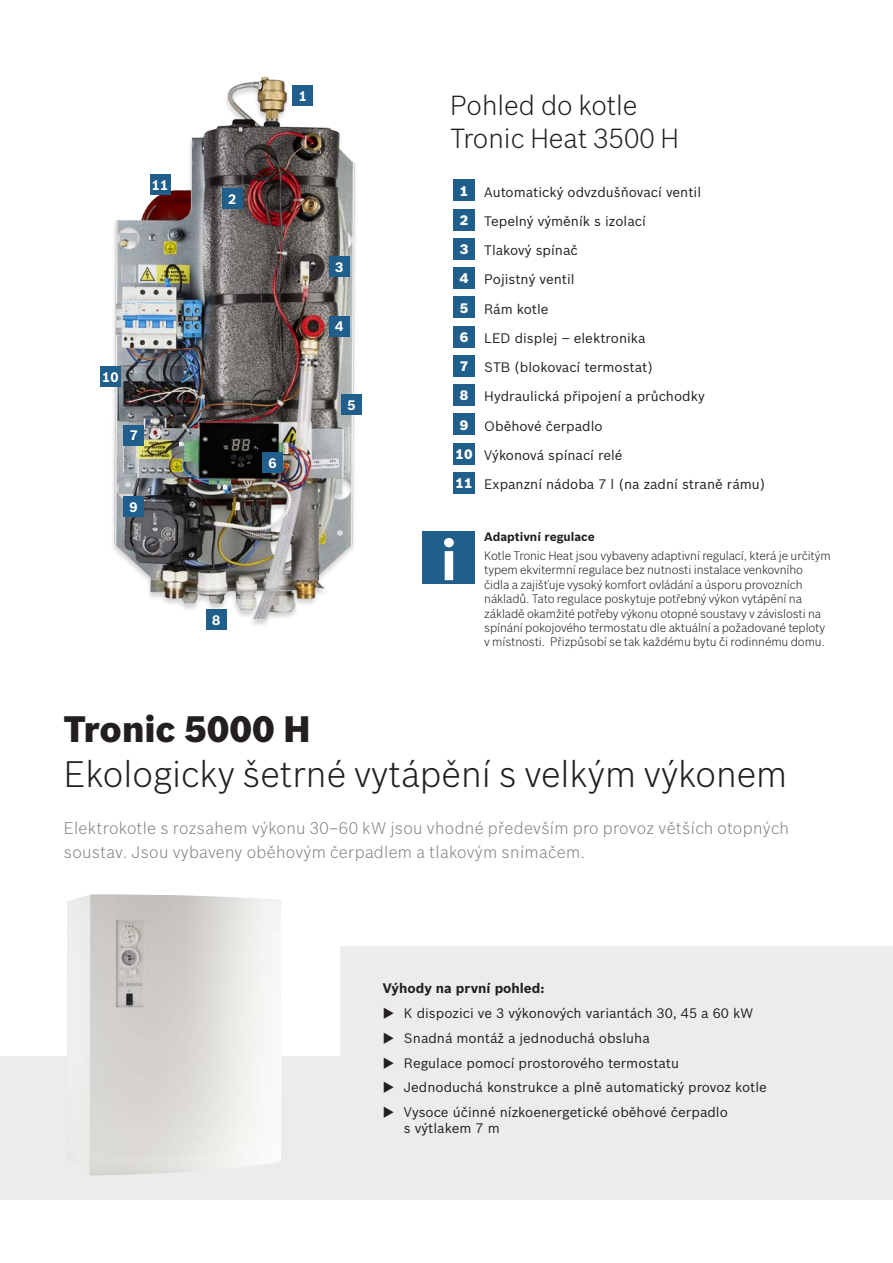
<style>
.page{position:relative;width:893px;height:1263px;background:#fff}
.page>*{position:absolute;margin:0;border:0;box-sizing:border-box;transform-origin:0 0}
.t1{font:300 36px "Bosch Sans";color:#231f20}
.t2{font:900 36px "Bosch Sans";color:#231f20}
.t3{font:300 27px/32.4px "Bosch Sans";color:#231f20}
.t4{font:300 16.5px/24px "Bosch Sans";letter-spacing:.02em;color:#808285}
.t5{font:13.5px/29.2px "Bosch Sans";color:#231f20}
.t6{font:700 13.5px "Bosch Sans";color:#231f20}
.t7{font:900 13.5px/29.2px "Bosch Sans";color:#fff;text-align:justify}
.t8{font:700 13.5px "Bosch Sans";color:#fff}
.t9{font:300 12px/14.4px "Bosch Sans";letter-spacing:-.01em;color:#231f20}
.t10{font:700 12px "Bosch Sans";color:#231f20}
</style>
<div class="page">
<div style="left:0;top:1056px;width:893px;height:143px;background:#ececee"></div>
<div style="left:340px;top:946px;width:553px;height:253px;background:#ececee"></div>
<img style="left:67px;top:894px;width:214px;height:281px">
<div style="left:453px;top:180px;width:22px;height:21px;background:#205e8b"></div>
<div style="left:453px;top:209px;width:22px;height:21px;background:#205e8b"></div>
<div style="left:453px;top:238px;width:22px;height:21px;background:#205e8b"></div>
<div style="left:453px;top:267px;width:22px;height:22px;background:#205e8b"></div>
<div style="left:453px;top:297px;width:22px;height:21px;background:#205e8b"></div>
<div style="left:453px;top:326px;width:22px;height:21px;background:#205e8b"></div>
<div style="left:453px;top:355px;width:22px;height:21px;background:#205e8b"></div>
<div style="left:453px;top:384px;width:22px;height:22px;background:#205e8b"></div>
<div style="left:453px;top:414px;width:22px;height:21px;background:#205e8b"></div>
<div style="left:453px;top:443px;width:22px;height:21px;background:#205e8b"></div>
<div style="left:453px;top:472px;width:22px;height:21px;background:#205e8b"></div>
<img style="left:113px;top:76px;width:333px;height:543px">
<div style="left:293px;top:86px;width:20px;height:20px;background:#205e8b"></div>
<div style="left:150px;top:174px;width:20px;height:21px;background:#205e8b"></div>
<div style="left:222px;top:189px;width:20px;height:20px;background:#205e8b"></div>
<div style="left:329px;top:256px;width:21px;height:21px;background:#205e8b"></div>
<div style="left:329px;top:316px;width:21px;height:20px;background:#205e8b"></div>
<div style="left:100px;top:366px;width:21px;height:21px;background:#205e8b"></div>
<div style="left:341px;top:394px;width:21px;height:21px;background:#205e8b"></div>
<div style="left:262px;top:452px;width:21px;height:21px;background:#205e8b"></div>
<div style="left:124px;top:425px;width:20px;height:20px;background:#205e8b"></div>
<div style="left:206px;top:609px;width:20px;height:21px;background:#205e8b"></div>
<div style="left:123px;top:497px;width:21px;height:20px;background:#205e8b"></div>
<div style="left:423px;top:532px;width:52px;height:52px;background:#205e8b"></div>
<svg style="left:444px;top:538px;width:10px;height:42px"></svg>
<p class="t8" style="left:152px;top:176px;width:18px">11</p>
<p class="t8" style="left:102px;top:368px;width:18px">10</p>
<p class="t8" style="left:130px;top:427px;width:10px">7</p>
<p class="t8" style="left:129px;top:499px;width:10px">9</p>
<p class="t8" style="left:299px;top:88px;width:10px">1</p>
<p class="t8" style="left:228px;top:191px;width:10px">2</p>
<p class="t8" style="left:268px;top:455px;width:10px">6</p>
<p class="t8" style="left:335px;top:258px;width:10px">3</p>
<p class="t8" style="left:335px;top:318px;width:10px">4</p>
<p class="t8" style="left:348px;top:396px;width:10px">5</p>
<p class="t8" style="left:212px;top:612px;width:10px">8</p>
<h2 class="t3" style="left:450px;top:89px;width:230px">Pohled do kotle<br>Tronic Heat 3500 H</h2>
<p class="t7" style="left:460px;top:176px;width:10px">1<br>2<br>3<br>4<br>5<br>6<br>7<br>8<br>9</p>
<p class="t7" style="left:455px;top:439px;width:19px">10<br>11</p>
<p class="t5" style="left:484px;top:177px;width:283px">Automatický odvzdušňovací ventil<br>Tepelný výměník s izolací<br>Tlakový spínač<br>Pojistný ventil<br>Rám kotle<br>LED displej – elektronika<br>STB (blokovací termostat)<br>Hydraulická připojení a průchodky<br>Oběhové čerpadlo<br>Výkonová spínací relé<br>Expanzní nádoba 7 l (na zadní straně rámu)</p>
<p class="t10" style="left:484px;top:530px;width:112px">Adaptivní regulace</p>
<p class="t9" style="left:484px;top:548px;width:348px">Kotle Tronic Heat jsou vybaveny adaptivní regulací, která je určitým typem ekvitermní regulace bez nutnosti instalace venkovního čidla a zajišťuje vysoký komfort ovládání a úsporu provozních nákladů. Tato regulace poskytuje potřebný výkon vytápění na základě okamžité potřeby výkonu otopné soustavy v závislosti na spínání pokojového termostatu dle aktuální a požadované teploty v místnosti. Přizpůsobí se tak každému bytu či rodinnému domu.</p>
<h1 class="t2" style="left:64px;top:707px;width:248px">Tronic 5000 H</h1>
<h1 class="t1" style="left:64px;top:752px;width:725px">Ekologicky šetrné vytápění s velkým výkonem</h1>
<p class="t4" style="left:64px;top:816px;width:727px">Elektrokotle s rozsahem výkonu 30–60 kW jsou vhodné především pro provoz větších otopných soustav. Jsou vybaveny oběhovým čerpadlem a tlakovým snímačem.</p>
<p class="t6" style="left:383px;top:980px;width:163px">Výhody na první pohled:</p>
<p class="t5" style="left:383px;top:998px;width:372px">◆ K dispozici ve 3 výkonových variantách 30, 45 a 60 kW</p>
<p class="t5" style="left:383px;top:1023px;width:269px">◆ Snadná montáž a jednoduchá obsluha</p>
<p class="t5" style="left:383px;top:1048px;width:298px">◆ Regulace pomocí prostorového termostatu</p>
<p class="t5" style="left:383px;top:1072px;width:386px">◆ Jednoduchá konstrukce a plně automatický provoz kotle</p>
<p class="t5" style="left:404px;top:1104px;width:325px;line-height:16.2px;text-indent:-21px">◆ Vysoce účinné nízkoenergetické oběhové čerpadlo s výtlakem 7 m</p>
</div>
